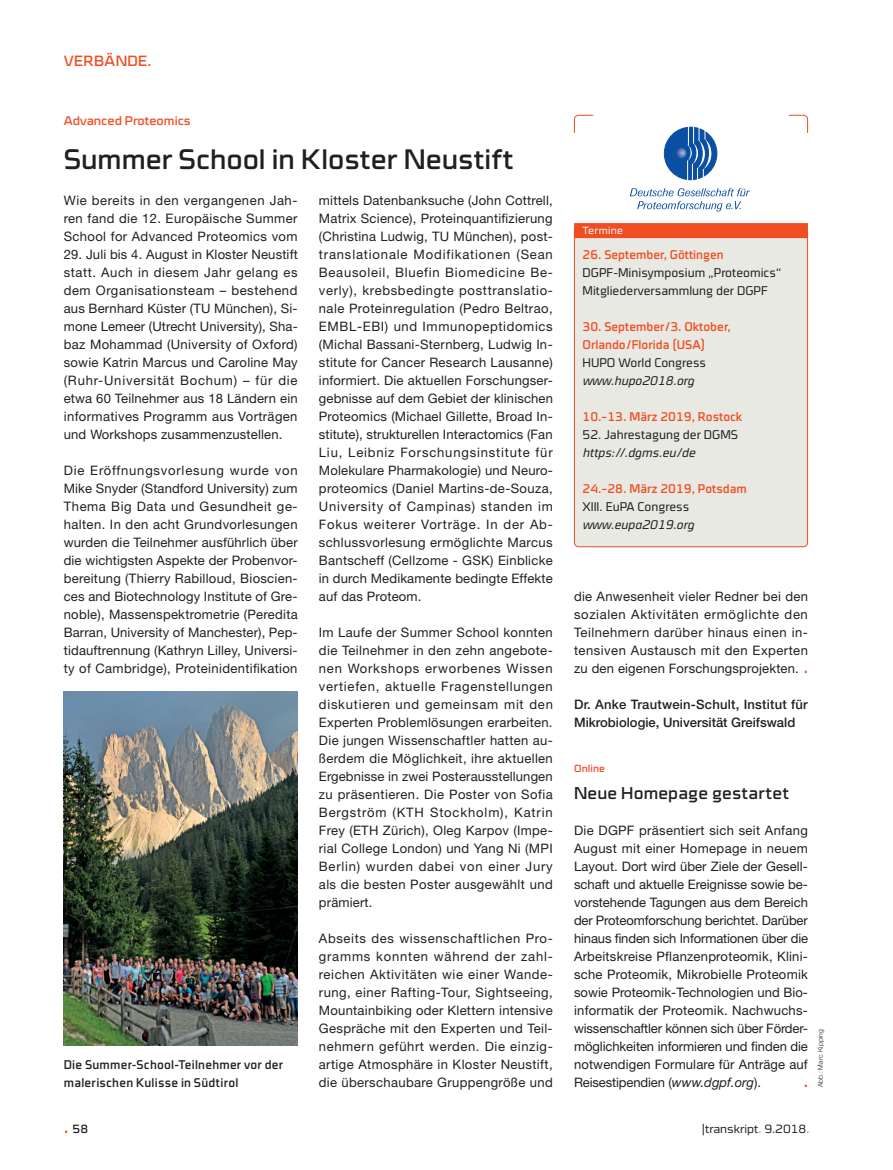
<style>
.page{position:relative;width:893px;height:1170px;background:#fff}
.page>*{position:absolute;margin:0;border:0;box-sizing:border-box;transform-origin:0 0}
.t1{font:28.5px "Cube OT";color:#231f20}
.t2{font:17.25px "Cube OT";letter-spacing:.01em;color:#231f20}
.t3{font:15px "Cube OT";letter-spacing:.015em;color:#f04d22}
.t4{font:700 15px "Cube OT";color:#f04d22}
.t5{font:13.05px/18px "Helvetica Neue LT Std";letter-spacing:.025em;color:#231f20;text-align:justify}
.t6{font:500 13.05px/18px "Helvetica Neue LT Std";color:#231f20}
.t7{font:300 condensed 12.75px/18px "Cube OT";color:#231f20}
.t8{font:condensed 12.75px/18px "Cube OT";color:#f04d22}
.t9{font:condensed 12.75px/18px "Cube OT";letter-spacing:.015em;color:#231f20}
.t10{font:italic 300 condensed 12.75px "Cube OT";color:#231f20}
.t11{font:12.75px "Cube OT";color:#f04d22}
.t12{font:300 12px "Cube OT";color:#231f20}
.t13{font:12px "Cube OT";color:#231f20}
.t14{font:300 10.5px "Cube OT";letter-spacing:.025em;color:#fff}
.t15{font:10.5px "Cube OT";color:#f04d22}
.t16{font:300 6.75px "Helvetica Neue LT Std";letter-spacing:.025em;color:#231f20}
.s1{font-family:"Cube OT";font-weight:700;font-size:15px;color:#f04d22}
.s2{font-style:italic}
.s3{font-size:18px;color:#f04d22}
.s4{font-weight:400}
.s5{color:#f04d22}
</style>
<div class="page">
<div style="left:574px;top:227px;width:233px;height:319px;background:#e9e9e3;border-radius:4px"></div>
<div style="left:574px;top:226px;width:234px;height:321px;border:1px solid #f04d22;border-radius:4px"></div>
<div style="left:574px;top:223px;width:234px;height:15px;background:#f04d22"></div>
<svg style="left:788px;top:114px;width:20px;height:19px"></svg>
<svg style="left:574px;top:114px;width:20px;height:19px"></svg>
<svg style="left:630px;top:126px;width:120px;height:85px"></svg>
<img style="left:64px;top:691px;width:234px;height:354px">
<p class="t3" style="left:64px;top:53px;width:89px">verbände.</p>
<p class="t11" style="left:64px;top:113px;width:129px">Advanced Proteomics</p>
<h1 class="t1" style="left:64px;top:143px;width:451px">Summer School in Kloster Neustift</h1>
<p class="t5" style="left:319px;top:191px;width:236px">mittels Datenbanksuche (John Cottrell, Matrix Science), Proteinquantifizierung (Christina Ludwig, TU München), post&shy;translationale Modifikationen (Sean Beausoleil, Bluefin Biomedicine Be&shy;verly), krebsbedingte posttranslatio&shy;nale Proteinregulation (Pedro Beltrao, EMBL-EBI) und Immunopeptidomics (Michal Bassani-Sternberg, Ludwig In&shy;stitute for Cancer Research Lausanne) informiert. Die aktuellen Forschungser&shy;gebnisse auf dem Gebiet der klinischen Proteomics (Michael Gillette, Broad In&shy;stitute), strukturellen Interactomics (Fan Liu, Leibniz Forschungsinstitute für Molekulare Pharmakologie) und Neuro&shy;proteomics (Daniel Martins-de-Souza, University of Campinas) standen im Fokus weiterer Vorträge. In der Ab&shy;schlussvorlesung ermöglichte Marcus Bantscheff (Cellzome - GSK) Einblicke in durch Medikamente bedingte Effekte auf das Proteom.</p>
<p class="t5" style="left:319px;top:623px;width:235px">Im Laufe der Summer School konnten die Teilnehmer in den zehn angebote&shy;nen Workshops erworbenes Wissen vertiefen, aktuelle Fragenstellungen diskutieren und gemeinsam mit den Experten Problemlösungen erarbeiten.<br>Die jungen Wissenschaftler hatten au&shy;ßerdem die Möglichkeit, ihre aktuellen Ergebnisse in zwei Posterausstellungen zu präsentieren. Die Poster von Sofia Bergström (KTH Stockholm), Katrin Frey (ETH Zürich), Oleg Karpov (Impe&shy;rial College London) und Yang Ni (MPI Berlin) wurden dabei von einer Jury als die besten Poster ausgewählt und prämiert.</p>
<p class="t5" style="left:319px;top:929px;width:235px">Abseits des wissenschaftlichen Pro&shy;gramms konnten während der zahl&shy;reichen Aktivitäten wie einer Wande&shy;rung, einer Rafting-Tour, Sightseeing, Mountainbiking oder Klettern intensive Gespräche mit den Experten und Teil&shy;nehmern geführt werden. Die einzig&shy;artige Atmosphäre in Kloster Neustift, die überschaubare Gruppengröße und</p>
<p class="t5" style="left:64px;top:191px;width:235px">Wie bereits in den vergangenen Jah&shy;ren fand die 12. Europäische Summer School for Advanced Proteomics vom</p>
<p class="t5" style="left:64px;top:245px;width:235px">29. Juli bis 4. August in Kloster Neustift statt. Auch in diesem Jahr gelang es dem Organisationsteam – bestehend aus Bernhard Küster (TU München), Si&shy;mone Lemeer (Utrecht University), Sha&shy;baz Mohammad (University of Oxford) sowie Katrin Marcus und Caroline May (Ruhr-Universität Bochum) – für die etwa 60 Teilnehmer aus 18 Ländern ein informatives Programm aus Vorträgen und Workshops zusammenzustellen.</p>
<p class="t5" style="left:64px;top:461px;width:235px">Die Eröffnungsvorlesung wurde von Mike Snyder (Standford University) zum Thema Big Data und Gesundheit ge&shy;halten. In den acht Grundvorlesungen wurden die Teilnehmer ausführlich über die wichtigsten Aspekte der Probenvor&shy;bereitung (Thierry Rabilloud, Bioscien&shy;ces and Biotechnology Institute of Gre&shy;noble), Massenspektrometrie (Peredita Barran, University of Manchester), Pep&shy;tidauftrennung (Kathryn Lilley, Universi&shy;ty of Cambridge), Proteinidentifikation</p>
<p class="t9" style="left:64px;top:1055px;width:221px">Die Summer-School-Teilnehmer vor der malerischen Kulisse in Südtirol</p>
<p class="t14" style="left:583px;top:225px;width:42px">Termine</p>
<p class="t8" style="left:583px;top:245px;width:143px">26. September, Göttingen</p>
<p class="t7" style="left:583px;top:263px;width:201px">DGPF-Minisymposium „Proteomics“<br>Mitgliederversammlung der DGPF</p>
<p class="t8" style="left:583px;top:317px;width:150px">30. September/3. Oktober,<br>Orlando/Florida (USA)</p>
<p class="t7" style="left:583px;top:353px;width:125px">HUPO World Congress</p>
<p class="t10" style="left:583px;top:373px;width:113px">www.hupo2018.org</p>
<p class="t8" style="left:583px;top:407px;width:161px">10.–13. März 2019, Rostock</p>
<p class="t7" style="left:583px;top:425px;width:157px">52. Jahrestagung der DGMS</p>
<p class="t10" style="left:583px;top:445px;width:114px">https://.dgms.eu/de</p>
<p class="t8" style="left:583px;top:479px;width:166px">24.–28. März 2019, Potsdam</p>
<p class="t7" style="left:583px;top:497px;width:108px">XIII. EuPA Congress</p>
<p class="t10" style="left:583px;top:517px;width:113px">www.eupa2019.org</p>
<p class="t5" style="left:574px;top:587px;width:235px">die Anwesenheit vieler Redner bei den sozialen Aktivitäten ermöglichte den Teilnehmern darüber hinaus einen in&shy;tensiven Austausch mit den Experten zu den eigenen Forschungsprojekten. <span class="s1">.</span></p>
<p class="t6" style="left:574px;top:695px;width:235px">Dr. Anke Trautwein-Schult, Institut für<br>Mikrobiologie, Universität Greifswald</p>
<p class="t15" style="left:574px;top:762px;width:33px">Online</p>
<h2 class="t2" style="left:574px;top:783px;width:216px">Neue Homepage gestartet</h2>
<p class="t5" style="left:574px;top:821px;width:236px">Die DGPF präsentiert sich seit Anfang August mit einer Homepage in neuem Layout. Dort wird über Ziele der Gesell&shy;schaft und aktuelle Ereignisse sowie be&shy;vorstehende Tagungen aus dem Bereich der Proteomforschung berichtet. Darüber hinaus finden sich Informationen über die Arbeitskreise Pflanzenproteomik, Klini&shy;sche Proteomik, Mikrobielle Proteomik sowie Proteomik-Technologien und Bio&shy;informatik der Proteomik. Nachwuchs&shy;wissenschaftler können sich über Förder&shy;möglichkeiten informieren und finden die notwendigen Formulare für Anträge auf Reisestipendien (<span class="s2">www.dgpf.org</span>).</p>
<p class="t4" style="left:804px;top:1073px;width:6px">.</p>
<p class="t16" style="left:816px;top:1087px;width:59px;rotate:-90deg">Abb.: Marc Kipping</p>
<p class="t13" style="left:64px;top:1121px;width:26px"><span class="s3">.</span> 58</p>
<p class="t12" style="left:702px;top:1122px;width:109px"><span class="s4">|</span>transkript<span class="s5">.</span> 9.2018<span class="s5">.</span></p>
</div>
